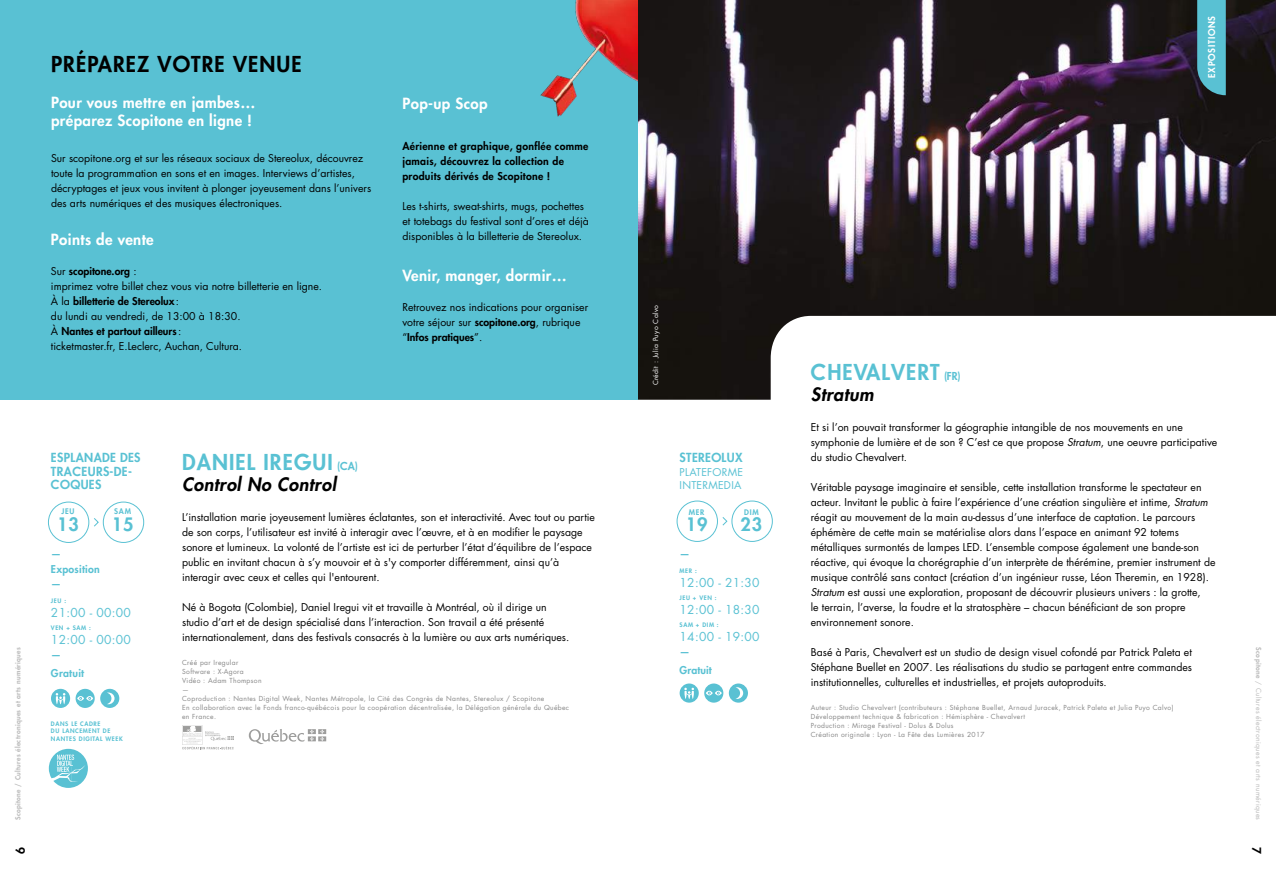
<style>
.page{position:relative;width:1276px;height:893px;background:#fff}
.page>*{position:absolute;margin:0;border:0;box-sizing:border-box;transform-origin:0 0}
.t1{font:21px "PETITE";letter-spacing:.05em;color:#59c1d3}
.t2{font:21px "PETITE";letter-spacing:.05em;color:#000}
.t3{font:italic 800 18px "Futura";letter-spacing:.025em;color:#000}
.t4{font:800 18px "Futura";letter-spacing:.05em;color:#59c1d3}
.t5{font:800 15px/18px "Futura";letter-spacing:.025em;color:#fff}
.t6{font:12px "Futura";letter-spacing:.025em;color:#59c1d3}
.t7{font:12px/13.5px "PETITE";letter-spacing:.025em;color:#59c1d3}
.t8{font:800 12px "Futura";color:#000}
.t9{font:10.5px/15px "Futura";color:#000}
.t10{font:800 10.5px/15px "Futura";letter-spacing:.025em;color:#000}
.t11{font:800 10.5px/18px "Futura";letter-spacing:.025em;color:#59c1d3}
.t12{font:10.5px/13.5px "Futura";letter-spacing:.025em;color:#59c1d3}
.t13{font:9px "PETITE";letter-spacing:.08em;color:#fff}
.t14{font:800 7.5px "Futura";letter-spacing:.1em;color:#59c1d3}
.t15{font:6.75px/9px "Futura";letter-spacing:.05em;color:#878787}
.t16{font:800 6.75px "Futura";letter-spacing:.05em;color:#bababa}
.t17{font:6.75px "Futura";letter-spacing:.05em;color:#bababa}
.t18{font:6.75px "Futura";letter-spacing:.05em;color:#fff}
.t19{font:800 6px/7.5px "Futura";letter-spacing:.1em;color:#59c1d3}
.s1{font-weight:800}
.s2{font-size:10.5px}
.s3{font-style:italic}
</style>
<div class="page">
<img style="left:638px;top:0;width:638px;height:400px">
<div style="left:0;top:0;width:638px;height:400px;background:#59c1d3"></div>
<img style="left:540px;top:0;width:98px;height:117px">
<svg style="left:1197px;top:0;width:28px;height:95px;background:#54b4c6"></svg>
<div style="left:676px;top:501px;width:42px;height:41px;border:1px solid #59c1d3;border-radius:50%"></div>
<div style="left:731px;top:501px;width:41px;height:41px;border:1px solid #59c1d3;border-radius:50%"></div>
<svg style="left:722px;top:517px;width:6px;height:9px"></svg>
<svg style="left:51px;top:689px;width:19px;height:19px"></svg>
<svg style="left:679px;top:683px;width:44px;height:20px"></svg>
<div style="left:48px;top:502px;width:41px;height:41px;border:1px solid #59c1d3;border-radius:50%"></div>
<div style="left:103px;top:502px;width:41px;height:41px;border:1px solid #59c1d3;border-radius:50%"></div>
<svg style="left:94px;top:518px;width:5px;height:9px"></svg>
<svg style="left:76px;top:689px;width:43px;height:19px"></svg>
<svg style="left:729px;top:683px;width:19px;height:20px"></svg>
<svg style="left:49px;top:749px;width:39px;height:39px"></svg>
<svg style="left:182px;top:725px;width:52px;height:24px"></svg>
<svg style="left:249px;top:729px;width:77px;height:15px"></svg>
<h1 class="t2" style="left:51px;top:51px;width:252px">PRÉPAREZ VOTRE VENUE</h1>
<h3 class="t5" style="left:51px;top:94px;width:206px">Pour vous mettre en jambes… préparez Scopitone en ligne !</h3>
<p class="t9" style="left:51px;top:151px;width:322px">Sur scopitone.org et sur les réseaux sociaux de Stereolux, découvrez toute la programmation en sons et en images. Interviews d’artistes, décryptages et jeux vous invitent à plonger joyeusement dans l’univers des arts numériques et des musiques électroniques.</p>
<h3 class="t5" style="left:402px;top:95px;width:87px">Pop-up Scop</h3>
<p class="t10" style="left:402px;top:138px;width:187px">Aérienne et graphique, gonflée comme jamais, découvrez la collection de produits dérivés de Scopitone !</p>
<p class="t9" style="left:402px;top:198px;width:188px">Les t-shirts, sweat-shirts, mugs, pochettes et totebags du festival sont d’ores et déjà disponibles à la billetterie de Stereolux.</p>
<h3 class="t5" style="left:51px;top:230px;width:104px">Points de vente</h3>
<p class="t9" style="left:51px;top:264px;width:273px">Sur <span class="s1">scopitone.org</span> :<br>imprimez votre billet chez vous via notre billetterie en ligne.<br>À la <span class="s1">billetterie de Stereolux</span>:<br>du lundi au vendredi, de 13:00 à 18:30.<br>À <span class="s1">Nantes et partout ailleurs</span> :<br>ticketmaster.fr, E.Leclerc, Auchan, Cultura.</p>
<h3 class="t5" style="left:402px;top:266px;width:166px">Venir, manger, dormir…</h3>
<p class="t9" style="left:402px;top:300px;width:187px">Retrouvez nos indications pour organiser votre séjour sur <span class="s1">scopitone.org</span>, rubrique “<span class="s1">Infos pratiques</span>”.</p>
<p class="t16" style="left:14px;top:820px;width:174px;rotate:-90deg">Scopitone / Cultures électroniques et arts numériques</p>
<p class="t8" style="left:13px;top:854px;width:8px;rotate:-90deg">6</p>
<p class="t7" style="left:51px;top:451px;width:91px">ESPLANADE DES<br>TRACEURS-DE-<br>COQUES</p>
<p class="t14" style="left:61px;top:507px;width:15px">JEU</p>
<h2 class="t4" style="left:57px;top:513px;width:23px">13</h2>
<p class="t14" style="left:114px;top:507px;width:18px">SAM</p>
<h2 class="t4" style="left:112px;top:513px;width:23px">15</h2>
<p class="t11" style="left:51px;top:547px;width:50px;line-height:15px">—<br>Exposition —</p>
<p class="t19" style="left:51px;top:597px;width:17px">JEU :</p>
<p class="t6" style="left:51px;top:605px;width:82px">21:00 - 00:00</p>
<p class="t19" style="left:51px;top:624px;width:41px">VEN + SAM :</p>
<p class="t6" style="left:51px;top:632px;width:82px">12:00 - 00:00</p>
<p class="t11" style="left:51px;top:646px;width:35px">—<br>Gratuit</p>
<p class="t19" style="left:51px;top:720px;width:73px">DANS LE CADRE<br>DU LANCEMENT DE<br>NANTES DIGITAL WEEK</p>
<h1 class="t1" style="left:182px;top:448px;width:177px">DANIEL IREGUI <span class="s2">(CA)</span></h1>
<h2 class="t3" style="left:182px;top:473px;width:155px">Control No Control</h2>
<p class="t9" style="left:182px;top:509px;width:414px">L’installation marie joyeusement lumières éclatantes, son et interactivité. Avec tout ou partie de son corps, l’utilisateur est invité à interagir avec l’œuvre, et à en modifier le paysage sonore et lumineux. La volonté de l’artiste est ici de perturber l’état d’équilibre de l’espace public en invitant chacun à s’y mouvoir et à s'y comporter différemment, ainsi qu’à interagir avec ceux et celles qui l'entourent.</p>
<p class="t9" style="left:182px;top:599px;width:389px">Né à Bogota (Colombie), Daniel Iregui vit et travaille à Montréal, où il dirige un studio d’art et de design spécialisé dans l’interaction. Son travail a été présenté internationalement, dans des festivals consacrés à la lumière ou aux arts numériques.</p>
<p class="t15" style="left:182px;top:658px;width:388px">Créé par Iregular<br>Software : X-Agora<br>Vidéo : Adam Thompson<br>—<br>Coproduction : Nantes Digital Week, Nantes Métropole, la Cité des Congrès de Nantes, Stereolux / Scopitone<br>En collaboration avec le Fonds franco-québécois pour la coopération décentralisée, la Délégation générale du Québec en France.</p>
<p class="t13" style="left:1205px;top:78px;width:64px;rotate:-90deg">EXPOSITIONS</p>
<p class="t18" style="left:651px;top:385px;width:82px;rotate:-90deg">Crédit : Julia Puyo Calvo</p>
<p class="t7" style="left:679px;top:451px;width:64px">STEREOLUX</p>
<p class="t12" style="left:679px;top:465px;width:65px">PLATEFORME<br>INTERMEDIA</p>
<p class="t14" style="left:689px;top:507px;width:17px">MER</p>
<h2 class="t4" style="left:686px;top:513px;width:23px">19</h2>
<p class="t14" style="left:744px;top:507px;width:16px">DIM</p>
<h2 class="t4" style="left:740px;top:513px;width:23px">23</h2>
<p class="t11" style="left:679px;top:546px;width:12px">—</p>
<p class="t19" style="left:679px;top:567px;width:19px">MER :</p>
<p class="t6" style="left:679px;top:575px;width:82px">12:00 - 21:30</p>
<p class="t19" style="left:679px;top:594px;width:38px">JEU + VEN :</p>
<p class="t6" style="left:679px;top:602px;width:82px">12:00 - 18:30</p>
<p class="t19" style="left:679px;top:621px;width:41px">SAM + DIM :</p>
<p class="t6" style="left:679px;top:629px;width:82px">14:00 - 19:00</p>
<p class="t11" style="left:679px;top:643px;width:34px">—<br>Gratuit</p>
<h1 class="t1" style="left:811px;top:359px;width:151px">CHEVALVERT <span class="s2">(FR)</span></h1>
<h2 class="t3" style="left:811px;top:383px;width:64px">Stratum</h2>
<p class="t9" style="left:811px;top:420px;width:408px">Et si l’on pouvait transformer la géographie intangible de nos mouvements en une symphonie de lumière et de son ? C’est ce que propose <span class="s3">Stratum</span>, une oeuvre participative du studio Chevalvert.</p>
<p class="t9" style="left:811px;top:480px;width:406px">Véritable paysage imaginaire et sensible, cette installation transforme le spectateur en acteur. Invitant le public à faire l’expérience d’une création singulière et intime, <span class="s3">Stratum </span>réagit au mouvement de la main au-dessus d’une interface de captation. Le parcours éphémère de cette main se matérialise alors dans l’espace en animant 92 totems métalliques surmontés de lampes LED. L’ensemble compose également une bande-son réactive, qui évoque la chorégraphie d’un interprète de thérémine, premier instrument de musique contrôlé sans contact (création d’un ingénieur russe, Léon Theremin, en 1928).<br><span class="s3">Stratum</span> est aussi une exploration, proposant de découvrir plusieurs univers : la grotte,<br>le terrain, l’averse, la foudre et la stratosphère – chacun bénéficiant de son propre environnement sonore.</p>
<p class="t9" style="left:811px;top:645px;width:383px;text-align:justify">Basé à Paris, Chevalvert est un studio de design visuel cofondé par Patrick Paleta et Stéphane Buellet en 2007. Les réalisations du studio se partagent entre commandes institutionnelles, culturelles et industrielles, et projets autoproduits.</p>
<p class="t15" style="left:811px;top:703px;width:364px">Auteur : Studio Chevalvert (contributeurs : Stéphane Buellet, Arnaud Juracek, Patrick Paleta et Julia Puyo Calvo)<br>Développement technique &amp; fabrication : Hémisphère - Chevalvert<br>Production : Mirage Festival - Dolus &amp; Dolus<br>Création originale : Lyon - La Fête des Lumières 2017</p>
<p class="t17" style="left:1263px;top:647px;width:174px;rotate:90deg"><span class="s1">Scopitone</span> / Cultures électroniques et arts numériques</p>
<p class="t8" style="left:1264px;top:847px;width:8px;rotate:90deg">7</p>
</div>
